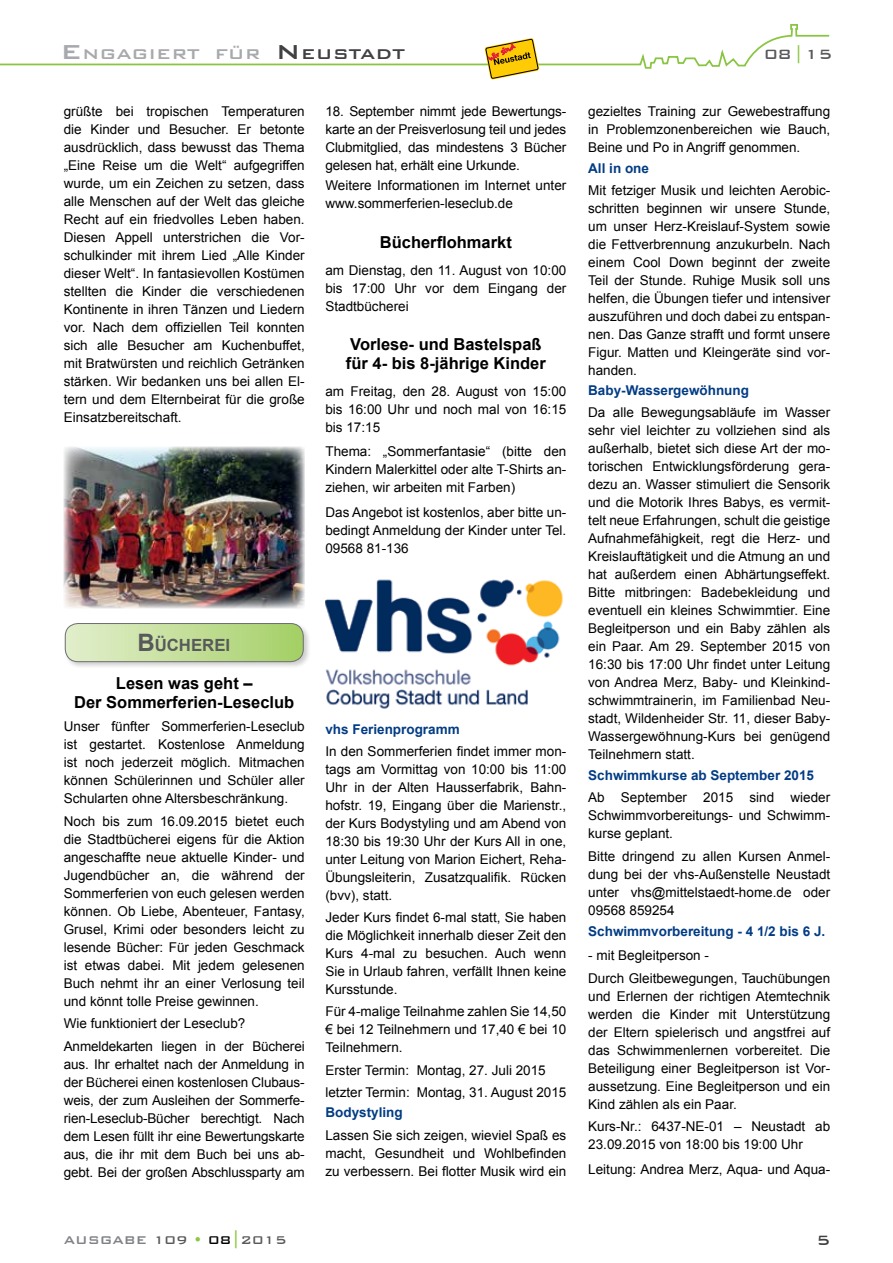
<style>
.page{position:relative;width:893px;height:1263px;background:#fff}
.page>*{position:absolute;margin:0;border:0;box-sizing:border-box;transform-origin:0 0}
.t1{font:500 18.9px "Bank Gothic BT";color:#a7a9ac;scale:1.06 1}
.t2{font:500 18.9px "Bank Gothic BT";color:#414042;scale:1.06 1}
.t3{font:500 18px "Bank Gothic BT";color:#58595b}
.t4{font:500 18px "Bank Gothic BT";color:#414042}
.t5{font:700 16.8px "Arial";color:#58595b}
.t6{font:700 16.5px/19.8px "Arial";color:#000;text-align:center}
.t7{font:500 15px "Bank Gothic BT";color:#808285}
.t8{font:13.5px/18px "Arial";color:#000;text-align:justify}
.t9{font:700 13.5px "Arial";color:#023c84}
.s1{font-size:27px}
.s2{font-size:27px;color:#414042}
.s3{color:#414042}
.s4{color:#8dc63f}
.s5{font-size:24px}
.s6{color:#58595b}
.s7{color:#000}
.s8{font-size:18px;color:#8dc63f}
</style>
<div class="page">
<svg style="left:0;top:24px;width:830px;height:45px"></svg>
<svg style="left:485px;top:38px;width:54px;height:42px"></svg>
<img style="left:64px;top:447px;width:241px;height:161px">
<div style="left:64px;top:622px;width:247px;height:47px;background:#000;opacity:.2"></div>
<svg style="left:65px;top:623px;width:238px;height:39px;background:#c4de9b"></svg>
<div style="left:65px;top:623px;width:238px;height:39px;border:1px solid #6d6e71;border-radius:13px"></div>
<img style="left:325px;top:579px;width:238px;height:130px">
<h1 class="t1" style="left:61px;top:44px;width:52px"><span class="s1">E</span>ngag</h1>
<h1 class="t1" style="left:149px;top:44px;width:159px">iert für <span class="s2">N</span> <span class="s3">eus</span></h1>
<h1 class="t2" style="left:349px;top:44px;width:54px">tadt</h1>
<h2 class="t3" style="left:764px;top:44px;width:70px">08<span class="s4">|</span>15</h2>
<p class="t8" style="left:64px;top:103px;width:242px">grüßte bei tropischen Temperaturen die Kinder und Besucher. Er betonte ausdrücklich, dass bewusst das Thema „Eine Reise um die Welt“ aufgegriffen wurde, um ein Zeichen zu setzen, dass alle Menschen auf der Welt das gleiche Recht auf ein friedvolles Leben haben.<br>Diesen Appell unterstrichen die Vor&shy;schulkinder mit ihrem Lied „Alle Kinder dieser Welt“. In fantasievollen Kostümen stellten die Kinder die verschiedenen Kontinente in ihren Tänzen und Liedern vor. Nach dem offiziellen Teil konnten sich alle Besucher am Kuchenbuffet, mit Bratwürsten und reichlich Getränken stärken. Wir bedanken uns bei allen El&shy;tern und dem Elternbeirat für die große Einsatzbereitschaft.</p>
<p class="t8" style="left:325px;top:102px;width:242px">18. September nimmt jede Bewertungs&shy;karte an der Preisverlosung teil und jedes Clubmitglied, das mindestens 3 Bücher gelesen hat, erhält eine Urkunde.</p>
<p class="t8" style="left:325px;top:177px;width:242px">Weitere Informationen im Internet unter www.sommerferien-leseclub.de</p>
<p class="t6" style="left:380px;top:233px;width:134px">Bücherflohmarkt</p>
<p class="t8" style="left:325px;top:261px;width:242px">am Dienstag, den 11. August von 10:00 bis 17:00 Uhr vor dem Eingang der Stadtbücherei</p>
<p class="t6" style="left:346px;top:334px;width:201px;text-align:left">Vorlese- und Bastelspaß für 4- bis 8-jährige Kinder</p>
<p class="t8" style="left:325px;top:382px;width:242px">am Freitag, den 28. August von 15:00 bis 16:00 Uhr und noch mal von 16:15 bis 17:15</p>
<p class="t8" style="left:325px;top:443px;width:242px">Thema: „Sommerfantasie“ (bitte den Kindern Malerkittel oder alte T-Shirts an&shy;ziehen, wir arbeiten mit Farben)</p>
<p class="t8" style="left:325px;top:503px;width:242px">Das Angebot ist kostenlos, aber bitte un&shy;bedingt Anmeldung der Kinder unter Tel.<br>09568 81-136</p>
<p class="t5" style="left:137px;top:634px;width:94px"><span class="s5">B</span>ÜCHEREI</p>
<p class="t6" style="left:74px;top:673px;width:222px">Lesen was geht –<br>Der Sommerferien-Leseclub</p>
<p class="t8" style="left:64px;top:717px;width:242px">Unser fünfter Sommerferien-Leseclub ist gestartet. Kostenlose Anmeldung ist noch jederzeit möglich. Mitmachen können Schülerinnen und Schüler aller Schularten ohne Altersbeschränkung.</p>
<p class="t8" style="left:64px;top:812px;width:242px">Noch bis zum 16.09.2015 bietet euch die Stadtbücherei eigens für die Aktion angeschaffte neue aktuelle Kinder- und Jugendbücher an, die während der Sommerferien von euch gelesen werden können. Ob Liebe, Abenteuer, Fantasy, Grusel, Krimi oder besonders leicht zu lesende Bücher: Für jeden Geschmack ist etwas dabei. Mit jedem gelesenen Buch nehmt ihr an einer Verlosung teil und könnt tolle Preise gewinnen.</p>
<p class="t8" style="left:64px;top:1012px;width:242px;line-height:22.6px">Wie funktioniert der Leseclub?<br>Anmeldekarten liegen in der Bücherei</p>
<p class="t8" style="left:64px;top:1055px;width:242px">aus. Ihr erhaltet nach der Anmeldung in der Bücherei einen kostenlosen Clubaus&shy;weis, der zum Ausleihen der Sommerfe&shy;rien-Leseclub-Bücher berechtigt. Nach dem Lesen füllt ihr eine Bewertungskarte aus, die ihr mit dem Buch bei uns ab&shy;gebt. Bei der großen Abschlussparty am</p>
<p class="t9" style="left:325px;top:720px;width:136px">vhs Ferienprogramm</p>
<p class="t8" style="left:325px;top:742px;width:242px">In den Sommerferien findet immer mon&shy;tags am Vormittag von 10:00 bis 11:00<br>Uhr in der Alten Hausserfabrik, Bahn&shy;hofstr. 19, Eingang über die Marienstr., der Kurs Bodystyling und am Abend von 18:30 bis 19:30 Uhr der Kurs All in one, unter Leitung von Marion Eichert, Reha-Übungsleiterin, Zusatzqualifik. Rücken (bvv), statt.</p>
<p class="t8" style="left:325px;top:908px;width:242px">Jeder Kurs findet 6-mal statt, Sie haben die Möglichkeit innerhalb dieser Zeit den Kurs 4-mal zu besuchen. Auch wenn Sie in Urlaub fahren, verfällt Ihnen keine Kursstunde.</p>
<p class="t8" style="left:325px;top:1003px;width:242px">Für 4-malige Teilnahme zahlen Sie 14,50 € bei 12 Teilnehmern und 17,40 € bei 10<br>Teilnehmern.</p>
<p class="t8" style="left:325px;top:1059px;width:242px;line-height:22.2px">Erster Termin: Montag, 27. Juli 2015 letzter Termin: Montag, 31. August 2015</p>
<p class="t9" style="left:325px;top:1103px;width:79px">Bodystyling</p>
<p class="t8" style="left:325px;top:1126px;width:242px">Lassen Sie sich zeigen, wieviel Spaß es macht, Gesundheit und Wohlbefinden zu verbessern. Bei flotter Musik wird ein</p>
<p class="t8" style="left:588px;top:102px;width:243px">gezieltes Training zur Gewebestraffung in Problemzonenbereichen wie Bauch, Beine und Po in Angriff genommen.</p>
<p class="t9" style="left:588px;top:159px;width:62px">All in one</p>
<p class="t8" style="left:588px;top:181px;width:244px">Mit fetziger Musik und leichten Aerobic&shy;schritten beginnen wir unsere Stunde, um unser Herz-Kreislauf-System sowie die Fettverbrennung anzukurbeln. Nach einem Cool Down beginnt der zweite Teil der Stunde. Ruhige Musik soll uns helfen, die Übungen tiefer und intensiver auszuführen und doch dabei zu entspan&shy;nen. Das Ganze strafft und formt unsere Figur. Matten und Kleingeräte sind vor&shy;handen.</p>
<p class="t9" style="left:588px;top:381px;width:162px">Baby-Wassergewöhnung</p>
<p class="t8" style="left:588px;top:404px;width:244px">Da alle Bewegungsabläufe im Wasser sehr viel leichter zu vollziehen sind als außerhalb, bietet sich diese Art der mo&shy;torischen Entwicklungsförderung gera&shy;dezu an. Wasser stimuliert die Sensorik und die Motorik Ihres Babys, es vermit&shy;telt neue Erfahrungen, schult die geistige Aufnahmefähigkeit, regt die Herz- und Kreislauftätigkeit und die Atmung an und hat außerdem einen Abhärtungseffekt.<br>Bitte mitbringen: Badebekleidung und eventuell ein kleines Schwimmtier. Eine Begleitperson und ein Baby zählen als ein Paar. Am 29. September 2015 von 16:30 bis 17:00 Uhr findet unter Leitung von Andrea Merz, Baby- und Kleinkind&shy;schwimmtrainerin, im Familienbad Neu&shy;stadt, Wildenheider Str. 11, dieser Baby-Wassergewöhnung-Kurs bei genügend Teilnehmern statt.</p>
<p class="t9" style="left:588px;top:766px;width:227px">Schwimmkurse ab September 2015</p>
<p class="t8" style="left:588px;top:788px;width:243px">Ab September 2015 sind wieder Schwimmvorbereitungs- und Schwimm&shy;kurse geplant.</p>
<p class="t8" style="left:588px;top:847px;width:244px">Bitte dringend zu allen Kursen Anmel&shy;dung bei der vhs-Außenstelle Neustadt unter vhs@mittelstaedt-home.de oder 09568 859254</p>
<p class="t9" style="left:588px;top:923px;width:239px">Schwimmvorbereitung - 4 1/2 bis 6 J.</p>
<p class="t8" style="left:588px;top:943px;width:243px;line-height:23.1px">- mit Begleitperson -<br>Durch Gleitbewegungen, Tauchübungen</p>
<p class="t8" style="left:588px;top:987px;width:244px">und Erlernen der richtigen Atemtechnik werden die Kinder mit Unterstützung der Eltern spielerisch und angstfrei auf das Schwimmenlernen vorbereitet. Die Beteiligung einer Begleitperson ist Vor&shy;aussetzung. Eine Begleitperson und ein Kind zählen als ein Paar.</p>
<p class="t8" style="left:588px;top:1117px;width:244px">Kurs-Nr.: 6437-NE-01 – Neustadt ab<br>23.09.2015 von 18:00 bis 19:00 Uhr</p>
<p class="t8" style="left:588px;top:1160px;width:244px">Leitung: Andrea Merz, Aqua- und Aqua-</p>
<p class="t7" style="left:64px;top:1231px;width:225px">AUSGABE <span class="s6">109</span> <span class="s4">•</span> <span class="s7">08</span><span class="s8">|</span><span class="s6">2015</span></p>
<h2 class="t4" style="left:816px;top:1230px;width:15px">5</h2>
</div>
